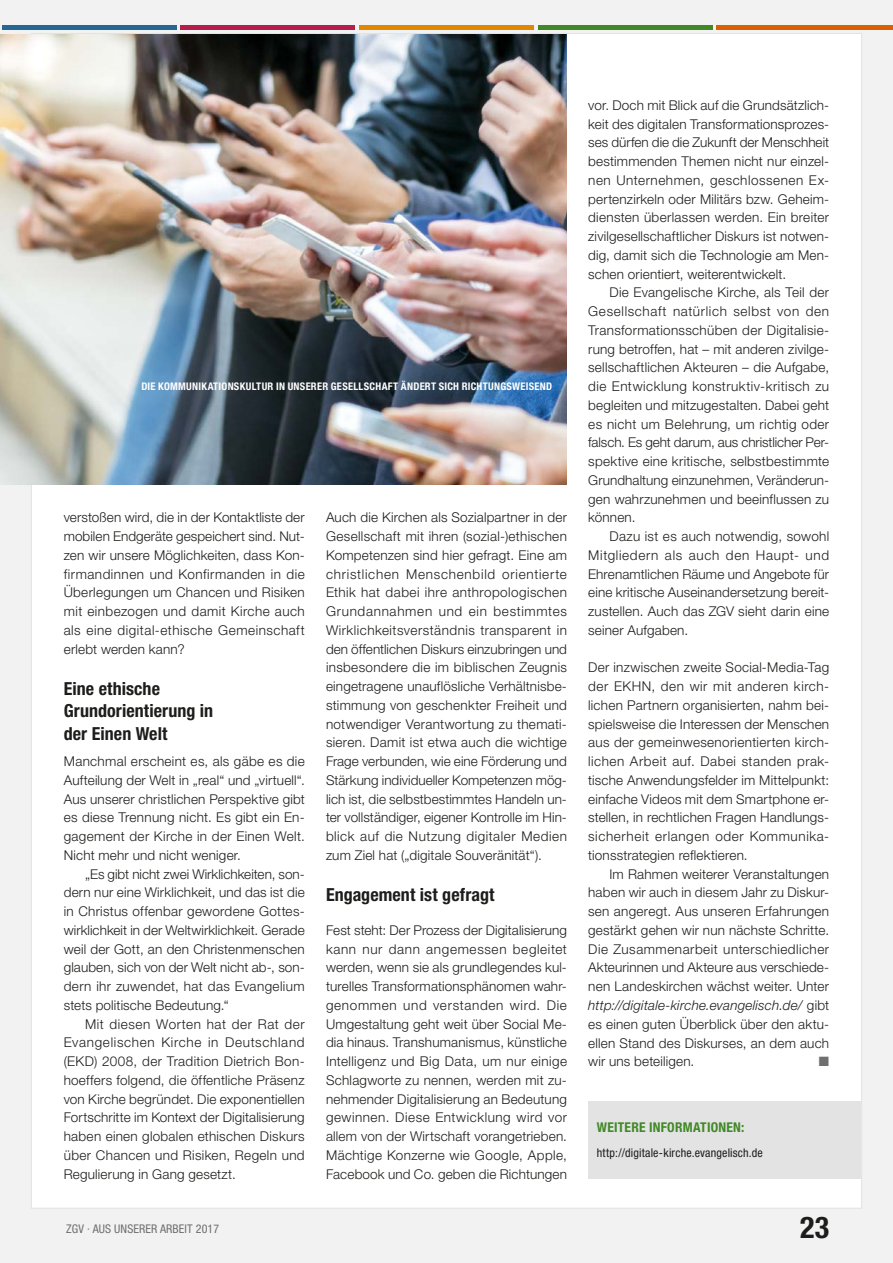
<style>
.page{position:relative;width:893px;height:1263px;background:#f2f2f2}
.page>*{position:absolute;margin:0;border:0;box-sizing:border-box;transform-origin:0 0}
.t1{font:700 condensed 30px "Helvetica Neue LT Pro";color:#1d1d1b}
.t2{font:700 condensed 18px/22.5px "Helvetica Neue LT Pro";letter-spacing:.005em;color:#1d1d1b}
.t3{font:300 13.5px/18.8px "Helvetica Neue LT Pro";letter-spacing:.015em;color:#1d1d1b}
.t4{font:700 condensed 13.5px "Helvetica Neue LT Pro";letter-spacing:.02em;color:#408927}
.t5{font:13.5px "Zapf Dingbats ITC";color:#706f6f}
.t6{font:condensed 12px "Helvetica Neue LT Pro";letter-spacing:.015em;color:#1d1d1b}
.t7{font:condensed 12px "Helvetica Neue LT Pro";letter-spacing:.01em;color:#706f6f}
.t8{font:700 condensed 10.5px "Helvetica Neue LT Pro";letter-spacing:.025em;color:#fff}
.s1{font-style:italic}
</style>
<div class="page">
<hr style="left:2px;top:26px;width:174px;height:4px;background:#256895">
<hr style="left:181px;top:26px;width:174px;height:4px;background:#b71d4a">
<hr style="left:359px;top:26px;width:175px;height:4px;background:#e18800">
<hr style="left:538px;top:26px;width:174px;height:4px;background:#408927">
<hr style="left:716px;top:26px;width:177px;height:4px;background:#da5f06">
<div style="left:31px;top:33px;width:831px;height:1176px;background:#fff"></div>
<img style="left:0;top:34px;width:567px;height:451px">
<div style="left:588px;top:1101px;width:273px;height:78px;background:#e3e3e3"></div>
<p class="t8" style="left:141px;top:380px;width:412px">DIE KOMMUNIKATIONSKULTUR IN UNSERER GESELLSCHAFT ÄNDERT SICH RICHTUNGSWEISEND</p>
<p class="t3" style="left:64px;top:508px;width:242px">verstoßen wird, die in der Kontaktliste der mobilen Endgeräte gespeichert sind. Nut&shy;zen wir unsere Möglichkeiten, dass Kon&shy;firmandinnen und Konfirmanden in die Überlegungen um Chancen und Risiken mit einbezogen und damit Kirche auch als eine digital-ethische Gemeinschaft erlebt werden kann?</p>
<h2 class="t2" style="left:64px;top:677px;width:151px">Eine ethische<br>Grundorientierung in der Einen Welt</h2>
<p class="t3" style="left:64px;top:752px;width:243px">Manchmal erscheint es, als gäbe es die Aufteilung der Welt in „real“ und „virtuell“.<br>Aus unserer christlichen Perspektive gibt es diese Trennung nicht. Es gibt ein En&shy;gagement der Kirche in der Einen Welt.<br>Nicht mehr und nicht weniger.</p>
<p class="t3" style="left:64px;top:864px;width:242px;text-indent:21px">„Es gibt nicht zwei Wirklichkeiten, son&shy;dern nur eine Wirklichkeit, und das ist die in Christus offenbar gewordene Gottes&shy;wirklichkeit in der Weltwirklichkeit. Gerade weil der Gott, an den Christenmenschen glauben, sich von der Welt nicht ab-, son&shy;dern ihr zuwendet, hat das Evangelium stets politische Bedeutung.“</p>
<p class="t3" style="left:64px;top:1014px;width:242px;text-indent:21px">Mit diesen Worten hat der Rat der Evangelischen Kirche in Deutschland (EKD) 2008, der Tradition Dietrich Bon&shy;hoeffers folgend, die öffentliche Präsenz von Kirche begründet. Die exponentiellen Fortschritte im Kontext der Digitalisierung haben einen globalen ethischen Diskurs über Chancen und Risiken, Regeln und Regulierung in Gang gesetzt.</p>
<p class="t3" style="left:326px;top:508px;width:242px">Auch die Kirchen als Sozialpartner in der Gesellschaft mit ihren (sozial-)ethischen Kompetenzen sind hier gefragt. Eine am christlichen Menschenbild orientierte Ethik hat dabei ihre anthropologischen Grundannahmen und ein bestimmtes Wirklichkeitsverständnis transparent in den öffentlichen Diskurs einzubringen und insbesondere die im biblischen Zeugnis eingetragene unauflösliche Verhältnisbe&shy;stimmung von geschenkter Freiheit und notwendiger Verantwortung zu themati&shy;sieren. Damit ist etwa auch die wichtige Frage verbunden, wie eine Förderung und Stärkung individueller Kompetenzen mög&shy;lich ist, die selbstbestimmtes Handeln un&shy;ter vollständiger, eigener Kontrolle im Hin&shy;blick auf die Nutzung digitaler Medien zum Ziel hat („digitale Souveränität“).</p>
<h2 class="t2" style="left:326px;top:883px;width:170px">Engagement ist gefragt</h2>
<p class="t3" style="left:326px;top:920px;width:242px">Fest steht: Der Prozess der Digitalisierung kann nur dann angemessen begleitet werden, wenn sie als grundlegendes kul&shy;turelles Transformationsphänomen wahr&shy;genommen und verstanden wird. Die Umgestaltung geht weit über Social Me&shy;dia hinaus. Transhumanismus, künstliche Intelligenz und Big Data, um nur einige Schlagworte zu nennen, werden mit zu&shy;nehmender Digitalisierung an Bedeutung gewinnen. Diese Entwicklung wird vor allem von der Wirtschaft vorangetrieben.<br>Mächtige Konzerne wie Google, Apple, Facebook und Co. geben die Richtungen</p>
<p class="t3" style="left:588px;top:95px;width:243px">vor. Doch mit Blick auf die Grundsätzlich&shy;keit des digitalen Transformationsprozes&shy;ses dürfen die die Zukunft der Menschheit bestimmenden Themen nicht nur einzel&shy;nen Unternehmen, geschlossenen Ex&shy;pertenzirkeln oder Militärs bzw. Geheim&shy;diensten überlassen werden. Ein breiter zivilgesellschaftlicher Diskurs ist notwen&shy;dig, damit sich die Technologie am Men&shy;schen orientiert, weiterentwickelt.</p>
<p class="t3" style="left:588px;top:283px;width:242px;text-indent:21px">Die Evangelische Kirche, als Teil der Gesellschaft natürlich selbst von den Transformationsschüben der Digitalisie&shy;rung betroffen, hat – mit anderen zivilge&shy;sellschaftlichen Akteuren – die Aufgabe, die Entwicklung konstruktiv-kritisch zu begleiten und mitzugestalten. Dabei geht es nicht um Belehrung, um richtig oder falsch. Es geht darum, aus christlicher Per&shy;spektive eine kritische, selbstbestimmte Grundhaltung einzunehmen, Veränderun&shy;gen wahrzunehmen und beeinflussen zu können.</p>
<p class="t3" style="left:588px;top:527px;width:242px;text-align:justify;text-indent:21px">Dazu ist es auch notwendig, sowohl Mitgliedern als auch den Haupt- und Ehrenamtlichen Räume und Angebote für eine kritische Auseinandersetzung bereit&shy;zustellen. Auch das ZGV sieht darin eine seiner Aufgaben.</p>
<p class="t3" style="left:588px;top:658px;width:242px;text-align:justify">Der inzwischen zweite Social-Media-Tag der EKHN, den wir mit anderen kirch&shy;lichen Partnern organisierten, nahm bei&shy;spielsweise die Interessen der Menschen aus der gemeinwesenorientierten kirch&shy;lichen Arbeit auf. Dabei standen prak&shy;tische Anwendungsfelder im Mittelpunkt: einfache Videos mit dem Smartphone er&shy;stellen, in rechtlichen Fragen Handlungs&shy;sicherheit erlangen oder Kommunika&shy;tionsstrategien reflektieren.</p>
<p class="t3" style="left:588px;top:864px;width:242px;text-indent:21px">Im Rahmen weiterer Veranstaltungen haben wir auch in diesem Jahr zu Diskur&shy;sen angeregt. Aus unseren Erfahrungen gestärkt gehen wir nun nächste Schritte.<br>Die Zusammenarbeit unterschiedlicher Akteurinnen und Akteure aus verschiede&shy;nen Landeskirchen wächst weiter. Unter <span class="s1">http://digitale-kirche.evangelisch.de/</span> gibt es einen guten Überblick über den aktu&shy;ellen Stand des Diskurses, an dem auch wir uns beteiligen.</p>
<p class="t5" style="left:819px;top:1055px;width:12px">■</p>
<p class="t4" style="left:597px;top:1119px;width:149px">WEITERE INFORMATIONEN:</p>
<p class="t6" style="left:597px;top:1146px;width:168px">http://digitale-kirche.evangelisch.de</p>
<p class="t7" style="left:66px;top:1222px;width:155px">ZGV · AUS UNSERER ARBEIT 2017</p>
<h1 class="t1" style="left:800px;top:1209px;width:31px">23</h1>
</div>
